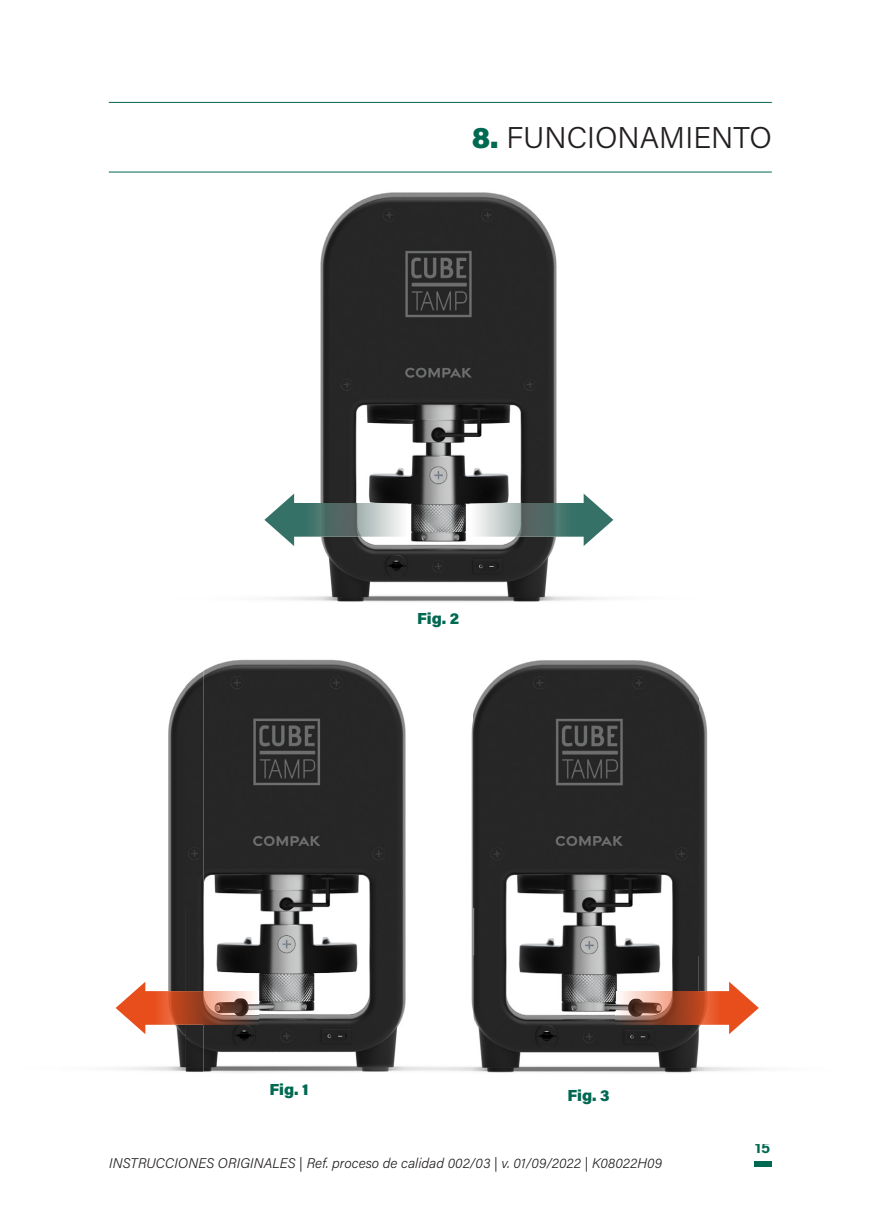
<style>
.page{position:relative;width:874px;height:1225px;background:#fff}
.page>*{position:absolute;margin:0;border:0;box-sizing:border-box;transform-origin:0 0}
.t1{font:300 30px "Acumin Pro";color:#231f20}
.Texto_común{font:900 16px "Acumin Pro";color:#006951}
.t2{font:700 16px "Acumin Pro";color:#006951}
.t3{font:italic 300 14px "Acumin Pro";letter-spacing:.01em;color:#231f20}
.s1{font-weight:900;color:#006951}
</style>
<div class="page">
<div style="left:753px;top:1161px;width:18px;height:6px;background:#006951"></div>
<img style="left:108px;top:171px;width:664px;height:431px">
<img style="left:264px;top:493px;width:143px;height:53px">
<img style="left:470px;top:493px;width:143px;height:53px">
<hr style="left:109px;top:102px;width:662px;height:1px;background:#006951">
<hr style="left:109px;top:172px;width:662px;height:1px;background:#006951">
<img style="left:115px;top:671px;width:583px;height:402px">
<img style="left:116px;top:981px;width:87px;height:53px">
<img style="left:203px;top:659px;width:469px;height:12px">
<img style="left:698px;top:697px;width:61px;height:375px">
<img style="left:203px;top:991px;width:55px;height:33px">
<img style="left:698px;top:981px;width:60px;height:53px">
<img style="left:615px;top:991px;width:83px;height:33px">
<p class="t1" style="left:471px;top:117px;width:301px"><span class="s1">8.</span> FUNCIONAMIENTO</p>
<p class="Texto_común" style="left:417px;top:607px;width:44px">Fig. 2</p>
<p class="Texto_común" style="left:269px;top:1077px;width:41px">Fig. 1</p>
<p class="Texto_común" style="left:567px;top:1083px;width:44px">Fig. 3</p>
<p class="t2" style="left:754px;top:1136px;width:17px">15</p>
<p class="t3" style="left:109px;top:1153px;width:554px">INSTRUCCIONES ORIGINALES | Ref. proceso de calidad 002/03 | v. 01/09/2022 | K08022H09</p>
</div>
